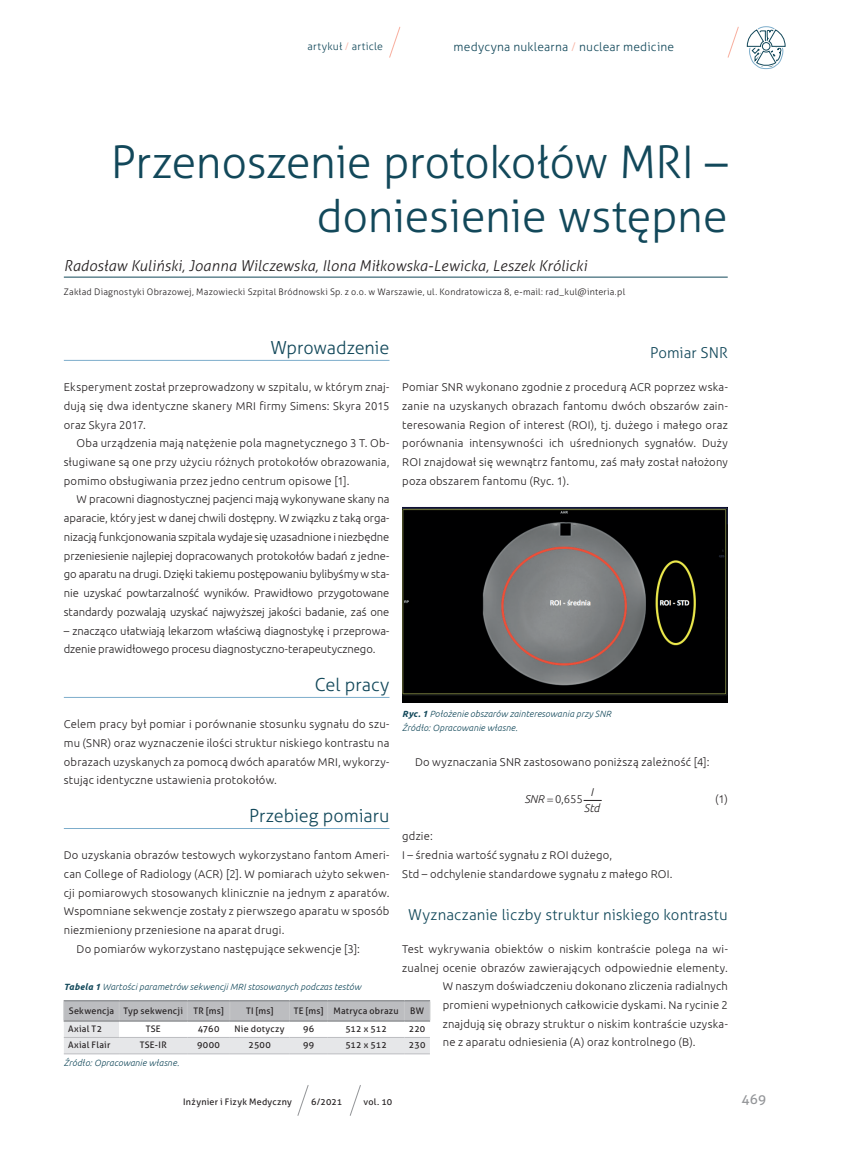
<style>
.page{position:relative;width:862px;height:1149px;background:#fff}
.page>*{position:absolute;margin:0;border:0;box-sizing:border-box;transform-origin:0 0}
.t1{font:300 45px/54px "Aller";letter-spacing:-.01em;color:#12485a;text-align:right}
.t2{font:300 18px "Aller";letter-spacing:-.005em;color:#12485a}
.t3{font:italic 300 15px "Aller";color:#231f20}
.t4{font:300 15px "Aller";letter-spacing:.005em;color:#12485a}
.t5{font:13.5px "Aller";color:#939598}
.t6{font:300 12px "Aller";letter-spacing:.015em;color:#12485a}
.t7{font:300 11.25px/18.8px "Ubuntu";letter-spacing:.015em;color:#231f20;text-align:justify}
.t8{font:300 11.25px/18.8px "Ubuntu";letter-spacing:-.005em;color:#231f20}
.t9{font:italic 300 11.25px/15.8px "Ubuntu";letter-spacing:-.005em;color:#231f20;text-align:center}
.t10{font:300 10.5px "Aller";letter-spacing:.025em;color:#12485a}
.t11{font:9px "Aller";letter-spacing:.025em;color:#231f20}
.t12{font:italic 300 9px/13.5px "Ubuntu";letter-spacing:.02em;color:#12485a}
.t13{font:300 9px "Aller";letter-spacing:.03em;color:#231f20}
.s1{color:#f8ae9e}
.s2{font-weight:700}
</style>
<div class="page">
<svg style="left:297px;top:1085px;width:11px;height:30px"></svg>
<svg style="left:389px;top:26px;width:11px;height:32px"></svg>
<svg style="left:350px;top:1085px;width:10px;height:30px"></svg>
<svg style="left:727px;top:26px;width:59px;height:43px"></svg>
<svg style="left:762px;top:43px;width:7px;height:7px"></svg>
<div style="left:761px;top:42px;width:8px;height:8px;border:1px solid #12485a;border-radius:50%"></div>
<hr style="left:64px;top:277px;width:663px;height:1px;background:#12485a">
<hr style="left:64px;top:360px;width:325px;height:1px;background:#7dadcb">
<hr style="left:64px;top:696px;width:325px;height:1px;background:#7dadcb">
<hr style="left:64px;top:827px;width:325px;height:1px;background:#7dadcb">
<img style="left:402px;top:506px;width:325px;height:196px">
<svg style="left:584px;top:799px;width:17px;height:1px"></svg>
<hr style="left:64px;top:999px;width:55px;height:2px;background:#939598">
<hr style="left:119px;top:999px;width:68px;height:2px;background:#939598">
<hr style="left:187px;top:999px;width:43px;height:2px;background:#939598">
<hr style="left:230px;top:999px;width:59px;height:2px;background:#939598">
<hr style="left:289px;top:999px;width:38px;height:2px;background:#939598">
<hr style="left:327px;top:999px;width:77px;height:2px;background:#939598">
<hr style="left:404px;top:999px;width:26px;height:2px;background:#939598">
<svg style="left:64px;top:1000px;width:366px;height:54px"></svg>
<p class="t10" style="left:307px;top:40px;width:77px">artykuł <span class="s1">/</span> article</p>
<p class="t6" style="left:453px;top:40px;width:222px">medycyna nuklearna <span class="s1">/</span> nuclear medicine</p>
<h1 class="t1" style="left:111px;top:135px;width:618px">Przenoszenie protokołów MRI – doniesienie wstępne</h1>
<h3 class="t3" style="left:64px;top:257px;width:524px">Radosław Kuliński, Joanna Wilczewska, Ilona Miłkowska-Lewicka, Leszek Królicki</h3>
<p class="t13" style="left:64px;top:286px;width:562px">Zakład Diagnostyki Obrazowej, Mazowiecki Szpital Bródnowski Sp. z o.o. w Warszawie, ul. Kondratowicza 8, e-mail: rad_kul@interia.pl</p>
<h2 class="t2" style="left:270px;top:336px;width:120px">Wprowadzenie</h2>
<p class="t7" style="left:64px;top:377px;width:327px">Eksperyment został przeprowadzony w szpitalu, w którym znaj&shy;dują się dwa identyczne skanery MRI firmy Simens: Skyra 2015 oraz Skyra 2017.</p>
<p class="t7" style="left:64px;top:433px;width:327px;text-indent:13px">Oba urządzenia mają natężenie pola magnetycznego 3 T. Ob&shy;sługiwane są one przy użyciu różnych protokołów obrazowania, pomimo obsługiwania przez jedno centrum opisowe [1].</p>
<p class="t7" style="left:64px;top:489px;width:327px;text-indent:13px">W pracowni diagnostycznej pacjenci mają wykonywane skany na aparacie, który jest w danej chwili dostępny. W związku z taką orga&shy;nizacją funkcjonowania szpitala wydaje się uzasadnione i niezbędne przeniesienie najlepiej dopracowanych protokołów badań z jedne&shy;go aparatu na drugi. Dzięki takiemu postępowaniu bylibyśmy w sta&shy;nie uzyskać powtarzalność wyników. Prawidłowo przygotowane standardy pozwalają uzyskać najwyższej jakości badanie, zaś one</p>
<p class="t8" style="left:64px;top:620px;width:327px">– znacząco ułatwiają lekarzom właściwą diagnostykę i przeprowa&shy;dzenie prawidłowego procesu diagnostyczno-terapeutycznego.</p>
<h2 class="t2" style="left:314px;top:673px;width:76px">Cel pracy</h2>
<p class="t7" style="left:64px;top:714px;width:327px">Celem pracy był pomiar i porównanie stosunku sygnału do szu&shy;mu (SNR) oraz wyznaczenie ilości struktur niskiego kontrastu na obrazach uzyskanych za pomocą dwóch aparatów MRI, wykorzy&shy;stując identyczne ustawienia protokołów.</p>
<h2 class="t2" style="left:249px;top:804px;width:142px">Przebieg pomiaru</h2>
<p class="t7" style="left:64px;top:845px;width:327px">Do uzyskania obrazów testowych wykorzystano fantom Ameri-</p>
<p class="t7" style="left:64px;top:864px;width:327px">can College of Radiology (ACR) [2]. W pomiarach użyto sekwen-</p>
<p class="t7" style="left:64px;top:882px;width:327px">cji pomiarowych stosowanych klinicznie na jednym z aparatów.</p>
<p class="t7" style="left:64px;top:901px;width:327px">Wspomniane sekwencje zostały z pierwszego aparatu w sposób</p>
<p class="t7" style="left:64px;top:920px;width:222px">niezmieniony przeniesione na aparat drugi.</p>
<p class="t7" style="left:77px;top:938px;width:285px">Do pomiarów wykorzystano następujące sekwencje [3]:</p>
<h3 class="t4" style="left:649px;top:343px;width:79px">Pomiar SNR</h3>
<p class="t7" style="left:402px;top:377px;width:327px">Pomiar SNR wykonano zgodnie z procedurą ACR poprzez wska&shy;zanie na uzyskanych obrazach fantomu dwóch obszarów zain&shy;teresowania Region of interest (ROI), tj. dużego i małego oraz porównania intensywności ich uśrednionych sygnałów. Duży ROI znajdował się wewnątrz fantomu, zaś mały został nałożony poza obszarem fantomu (Ryc. 1).</p>
<p class="t12" style="left:402px;top:707px;width:210px"><span class="s2">Ryc. 1</span> Położenie obszarów zainteresowania przy SNR<br>Źródło: Opracowanie własne.</p>
<p class="t7" style="left:415px;top:751px;width:296px">Do wyznaczania SNR zastosowano poniższą zależność [4]:</p>
<p class="t9" style="left:524px;top:791px;width:21px">SNR</p>
<p class="t9" style="left:583px;top:784px;width:17px">I<br>Std</p>
<p class="t7" style="left:555px;top:790px;width:29px">0,655</p>
<p class="t7" style="left:714px;top:789px;width:14px">(1)</p>
<p class="t7" style="left:402px;top:826px;width:272px;text-align:left">gdzie:<br>I – średnia wartość sygnału z ROI dużego,<br>Std – odchylenie standardowe sygnału z małego ROI.</p>
<h3 class="t4" style="left:408px;top:905px;width:321px">Wyznaczanie liczby struktur niskiego kontrastu</h3>
<p class="t7" style="left:402px;top:938px;width:327px">Test wykrywania obiektów o niskim kontraście polega na wi-</p>
<p class="t7" style="left:402px;top:957px;width:327px">zualnej ocenie obrazów zawierających odpowiednie elementy.</p>
<p class="t7" style="left:442px;top:976px;width:286px">W naszym doświadczeniu dokonano zliczenia radialnych</p>
<p class="t7" style="left:442px;top:994px;width:286px">promieni wypełnionych całkowicie dyskami. Na rycinie 2</p>
<p class="t7" style="left:442px;top:1013px;width:286px">znajdują się obrazy struktur o niskim kontraście uzyska-</p>
<p class="t7" style="left:442px;top:1032px;width:254px">ne z aparatu odniesienia (A) oraz kontrolnego (B).</p>
<p class="t12" style="left:64px;top:979px;width:298px"><span class="s2">Tabela 1</span> Wartości parametrów sekwencji MRI stosowanych podczas testów</p>
<p class="t11" style="left:69px;top:1005px;width:156px">Sekwencja Typ sekwencji TR [ms]</p>
<p class="t11" style="left:246px;top:1005px;width:29px">TI [ms]</p>
<p class="t11" style="left:294px;top:1005px;width:106px">TE [ms] Matryca obrazu</p>
<p class="t11" style="left:410px;top:1005px;width:15px">BW</p>
<p class="t11" style="left:68px;top:1022px;width:35px">Axial T2</p>
<p class="t11" style="left:146px;top:1022px;width:17px">TSE</p>
<p class="t11" style="left:197px;top:1022px;width:23px">4760</p>
<p class="t11" style="left:234px;top:1022px;width:52px">Nie dotyczy</p>
<p class="t11" style="left:303px;top:1022px;width:13px">96</p>
<p class="t11" style="left:345px;top:1022px;width:43px">512 x 512</p>
<p class="t11" style="left:408px;top:1022px;width:18px">220</p>
<p class="t11" style="left:68px;top:1039px;width:44px">Axial Flair</p>
<p class="t11" style="left:140px;top:1039px;width:28px">TSE-IR</p>
<p class="t11" style="left:197px;top:1039px;width:24px">9000</p>
<p class="t11" style="left:248px;top:1039px;width:24px">2500</p>
<p class="t11" style="left:303px;top:1039px;width:13px">99</p>
<p class="t11" style="left:345px;top:1039px;width:43px">512 x 512</p>
<p class="t11" style="left:408px;top:1039px;width:18px">230</p>
<p class="t12" style="left:64px;top:1055px;width:117px">Źródło: Opracowanie własne.</p>
<p class="t11" style="left:183px;top:1095px;width:110px">Inżynier i Fizyk Medyczny</p>
<p class="t11" style="left:311px;top:1095px;width:33px">6/2021</p>
<p class="t11" style="left:363px;top:1095px;width:30px">vol. 10</p>
<p class="t5" style="left:741px;top:1090px;width:26px">469</p>
</div>
